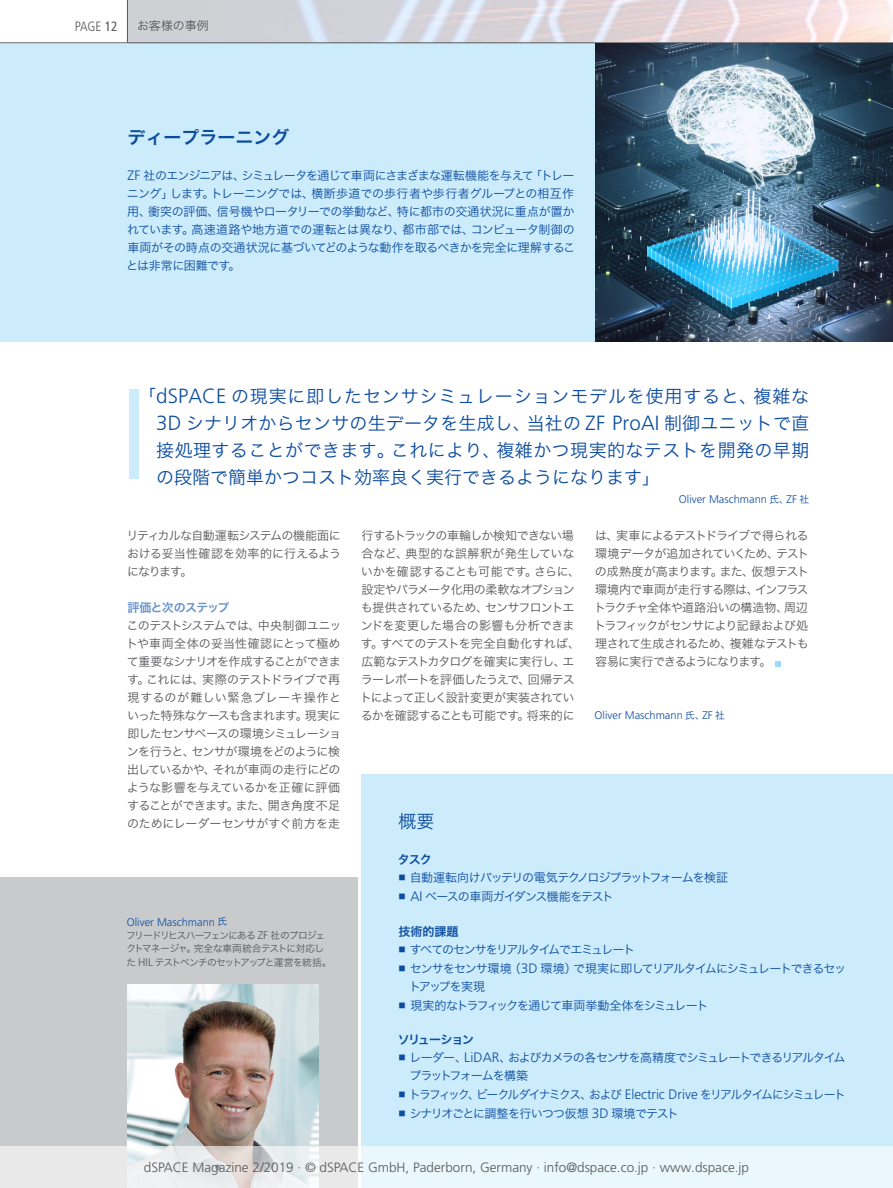
<style>
.page{position:relative;width:893px;height:1188px;background:#fff}
.page>*{position:absolute;margin:0;border:0;box-sizing:border-box;transform-origin:0 0}
.HL_14_18_light_c100m{font:18px/27px "Hira Kaku Pro W3";color:#0d4da1;text-align:justify}
.J_HL_14_18_light_c10{font:18px "Hira Kaku Pro W6";color:#0d4da1}
.J_HL_14_18_light_c10-2{font:18px "Hira Kaku Pro W3";color:#0d4da1}
.t1{font:300 13.5px "Frutiger LT Pro";color:#57585a}
.t2{font:300 condensed 13.5px "Frutiger LT Pro";color:#57585a}
.copy_9_12_light_80k{font:12px/18px "Hira Kaku Pro W3";letter-spacing:-.045em;color:#57585a;text-align:justify}
.J_Concluseion_text{font:12px/18px "Hira Kaku Pro W3";letter-spacing:-.085em;color:#0d4da1}
.J_Concluseion_text-2{font:12px "Hira Kaku Pro W3";letter-spacing:-.13em;color:#0d4da1}
.J_Concluseion_text-3{font:12px "Hira Kaku Pro W3";letter-spacing:-.065em;color:#0d4da1}
.J_Concluseion_text-4{font:12px "Hira Kaku Pro W3";letter-spacing:-.11em;color:#0d4da1}
.HL_9_12_bold_60-35-0{font:12px "Hira Kaku Pro W6";letter-spacing:-.06em;color:#6892cc}
.J_The_Benefits_text{font:12px "Hira Kaku Pro W6";letter-spacing:-.07em;color:#0d4da1}
.J_The_Benefits_text-2{font:12px "Hira Kaku Pro W6";letter-spacing:-.105em;color:#0d4da1}
.J_Heder_Left{font:12px "Hira Kaku Pro W3";letter-spacing:-.015em;color:#57585a}
.BU_7_5_9_light_itali{font:300 11.1px "Frutiger LT Pro";color:#0d4da1}
.AUTOR_7_5_13_lg_it{font:300 11.1px "Frutiger LT Pro";color:#0d4da1}
.J_W3_Fru_LT_46_Light{font:9.75px/13.5px "Hira Kaku Pro W3";letter-spacing:-.09em;color:#57585a}
.s1{font-weight:400}
.s2{font-family:"Frutiger LT Pro";font-weight:300;font-size:13.65px}
.s3{font-family:"Frutiger LT Pro";font-weight:300;font-size:20.55px}
.s4{font-family:"Hira Kaku Pro W3";font-weight:400;font-size:9.75px}
.s5{font-family:"Frutiger LT Pro";font-weight:300;font-size:11.1px}
</style>
<div class="page">
<div style="left:0;top:43px;width:893px;height:299px;background:#ccecfb"></div>
<svg style="left:128px;top:0;width:765px;height:43px;background:#dcd5da"></svg>
<hr style="left:0;top:43px;width:893px;height:1px;background:#57585a">
<hr style="left:127px;top:0;width:1px;height:43px;background:#57585a">
<svg style="left:775px;top:661px;width:6px;height:6px"></svg>
<div style="left:129px;top:390px;width:9px;height:89px;background:#ccecfb"></div>
<img style="left:595px;top:43px;width:298px;height:299px">
<div style="left:361px;top:774px;width:532px;height:414px;background:#ccecfb"></div>
<div style="left:0;top:878px;width:357px;height:310px;background:#c9cacc"></div>
<img style="left:128px;top:984px;width:190px;height:162px">
<svg style="left:0;top:1146px;width:893px;height:42px;background:#e9f1f5"></svg>
<p class="t2" style="left:75px;top:18px;width:44px">PAGE <span class="s1">12</span></p>
<p class="J_Heder_Left" style="left:137px;top:15px;width:73px">お客様の事例</p>
<p class="J_HL_14_18_light_c10" style="left:127px;top:121px;width:164px">ディープラーニング</p>
<p class="J_Concluseion_text" style="left:126px;top:166px;width:450px;text-align:justify"><span class="s2">ZF</span> 社のエンジニアは、シミュレータを通じて車両にさまざまな運転機能を与えて「トレーニング」します。トレーニングでは、横断歩道での歩行者や歩行者グループとの相互作用、衝突の評価、信号機やロータリーでの挙動など、特に都市の交通状況に重点が置かれています。高速道路や地方道での運転とは異なり、都市部では、コンピュータ制御の車両がその時点の交通状況に基づいてどのような動作を取るべきかを完全に理解することは非常に困難です。</p>
<p class="HL_14_18_light_c100m" style="left:156px;top:381px;width:655px;text-indent:-18px">「<span class="s3">dSPACE</span> の現実に即したセンサシミュレーションモデルを使用すると、複雑な<span class="s3">3D</span> シナリオからセンサの生データを生成し、当社の <span class="s3">ZF ProAI</span> 制御ユニットで直接処理することができます。これにより、複雑かつ現実的なテストを開発の早期の段階で簡単かつコスト効率良く実行できるようになります」</p>
<p class="AUTOR_7_5_13_lg_it" style="left:679px;top:493px;width:132px">Oliver Maschmann <span class="s4">氏、</span>ZF <span class="s4">社</span></p>
<p class="copy_9_12_light_80k" style="left:127px;top:526px;width:216px">リティカルな自動運転システムの機能面における妥当性確認を効率的に行えるようになります。</p>
<p class="HL_9_12_bold_60-35-0" style="left:128px;top:597px;width:103px">評価と次のステップ</p>
<p class="copy_9_12_light_80k" style="left:126px;top:616px;width:217px">このテストシステムでは、中央制御ユニットや車両全体の妥当性確認にとって極めて重要なシナリオを作成することができます。これには、実際のテストドライブで再現するのが難しい緊急ブレーキ操作といった特殊なケースも含まれます。現実に即したセンサベースの環境シミュレーションを行うと、センサが環境をどのように検出しているかや、それが車両の走行にどのような影響を与えているかを正確に評価することができます。また、開き角度不足のためにレーダーセンサがすぐ前方を走</p>
<p class="BU_7_5_9_light_itali" style="left:127px;top:915px;width:102px">Oliver Maschmann <span class="s4">氏</span></p>
<p class="J_W3_Fru_LT_46_Light" style="left:126px;top:928px;width:207px">フリードリヒスハーフェンにある <span class="s5">ZF</span> 社のプロジェクトマネージャ。完全な車両統合テストに対応した <span class="s5">HIL</span> テストベンチのセットアップと運営を統括。</p>
<p class="copy_9_12_light_80k" style="left:360px;top:526px;width:221px;text-align:left">行するトラックの車輪しか検知できない場合など、典型的な誤解釈が発生していないかを確認することも可能です。さらに、設定やパラメータ化用の柔軟なオプションも提供されているため、センサフロントエンドを変更した場合の影響も分析できます。すべてのテストを完全自動化すれば、広範なテストカタログを確実に実行し、エラーレポートを評価したうえで、回帰テストによって正しく設計変更が実装されているかを確認することも可能です。将来的に</p>
<p class="copy_9_12_light_80k" style="left:594px;top:526px;width:217px">は、実車によるテストドライブで得られる環境データが追加されていくため、テストの成熟度が高まります。また、仮想テスト環境内で車両が走行する際は、インフラストラクチャ全体や道路沿いの構造物、周辺トラフィックがセンサにより記録および処理されて生成されるため、複雑なテストも容易に実行できるようになります。</p>
<p class="BU_7_5_9_light_itali" style="left:595px;top:709px;width:132px">Oliver Maschmann <span class="s4">氏、</span>ZF <span class="s4">社</span></p>
<p class="J_HL_14_18_light_c10-2" style="left:398px;top:805px;width:37px">概要</p>
<p class="J_The_Benefits_text" style="left:398px;top:849px;width:35px">タスク</p>
<p class="J_Concluseion_text" style="left:410px;top:868px;width:320px">自動運転向けバッテリの電気テクノロジプラットフォームを検証</p>
<p class="J_Concluseion_text-3" style="left:410px;top:886px;width:205px"><span class="s2">AI</span> ベースの車両ガイダンス機能をテスト</p>
<p class="J_The_Benefits_text" style="left:398px;top:921px;width:61px">技術的課題</p>
<p class="J_Concluseion_text-4" style="left:410px;top:939px;width:227px">すべてのセンサをリアルタイムでエミュレート</p>
<p class="J_Concluseion_text" style="left:409px;top:958px;width:439px">センサをセンサ環境（<span class="s2">3D</span> 環境）で現実に即してリアルタイムにシミュレートできるセットアップを実現</p>
<p class="J_Concluseion_text" style="left:410px;top:995px;width:300px">現実的なトラフィックを通じて車両挙動全体をシミュレート</p>
<p class="J_The_Benefits_text-2" style="left:398px;top:1029px;width:78px">ソリューション</p>
<p class="J_Concluseion_text" style="left:409px;top:1048px;width:437px">レーダー、<span class="s2">LiDAR</span>、およびカメラの各センサを高精度でシミュレートできるリアルタイムプラットフォームを構築</p>
<p class="J_Concluseion_text-2" style="left:409px;top:1084px;width:438px">トラフィック、ビークルダイナミクス、および <span class="s2">Electric Drive</span> をリアルタイムにシミュレート</p>
<p class="J_Concluseion_text-3" style="left:410px;top:1103px;width:271px">シナリオごとに調整を行いつつ仮想 <span class="s2">3D</span> 環境でテスト</p>
<p class="t1" style="left:144px;top:1159px;width:607px">dSPACE Magazine 2/2019 · © dSPACE GmbH, Paderborn, Germany · info@dspace.co.jp · www.dspace.jp</p>
</div>
